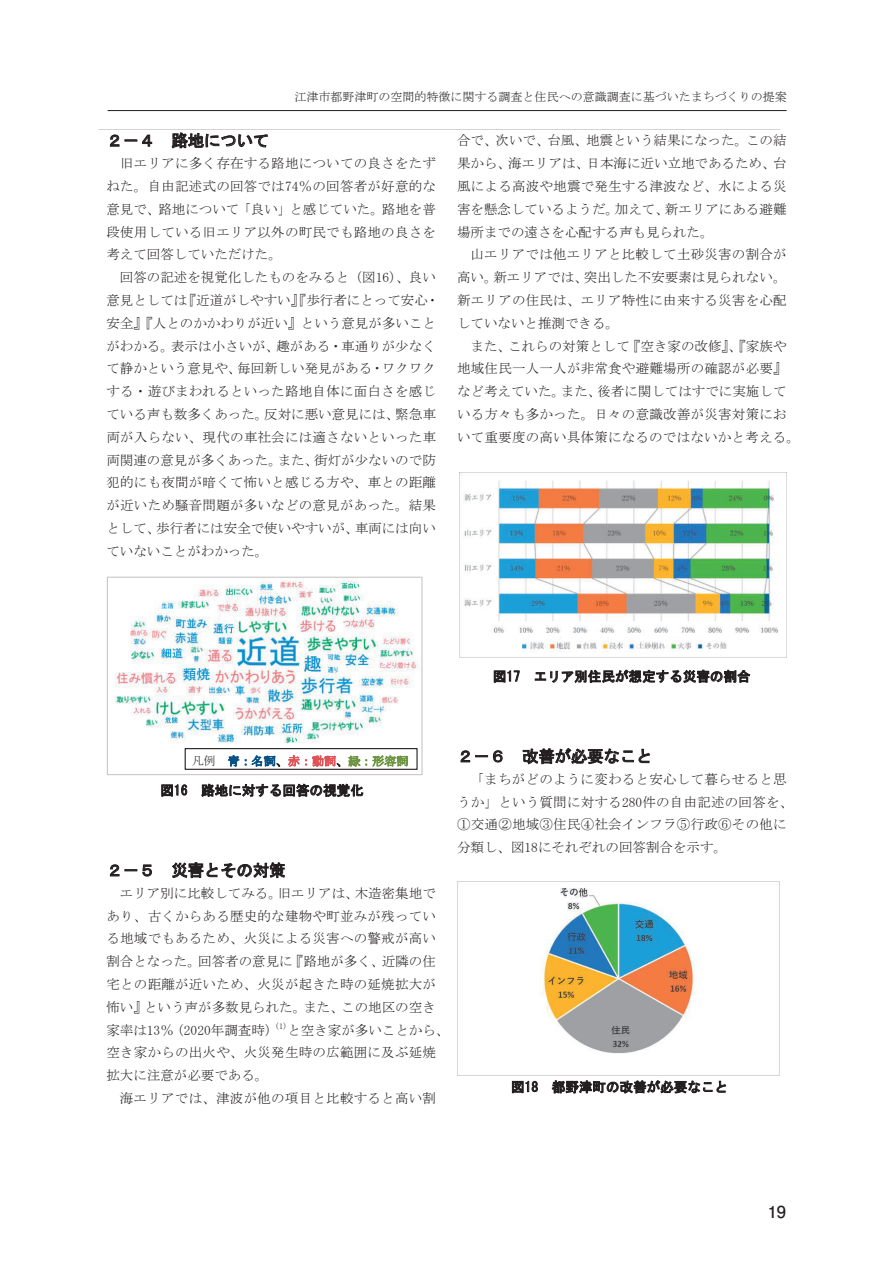
<style>
.page{position:relative;width:893px;height:1263px;background:#fff}
.page>*{position:absolute;margin:0;border:0;box-sizing:border-box;transform-origin:0 0}
.t1{font:16.5px "MS Gothic";letter-spacing:-.01em;color:#231f20}
.t2{font:700 16.5px "Futo Go B101 Pro";color:#231f20}
.t3{font:13.5px/22.8px "MS Mincho";letter-spacing:.005em;color:#231f20}
.t4{font:13.5px "MS Gothic";letter-spacing:.005em;color:#231f20}
.t5{font:12px "MS Mincho";color:#231f20}
.t6{font:12px "MS Mincho";letter-spacing:.01em;color:#6e9542}
.s1{color:#231f20}
.s2{color:#0a5285}
.s3{color:#df5357}
</style>
<div class="page">
<img style="left:115px;top:579px;width:303px;height:171px">
<div style="left:107px;top:577px;width:316px;height:198px;border:1px solid #c9c7c7"></div>
<img style="left:460px;top:472px;width:327px;height:186px">
<img style="left:457px;top:882px;width:323px;height:193px">
<img style="left:181px;top:750px;width:242px;height:24px">
<div style="left:185px;top:748px;width:233px;height:22px;border:1px solid #231f20"></div>
<hr style="left:108px;top:110px;width:679px;height:1px;background:#231f20">
<p class="t5" style="left:295px;top:90px;width:494px">江津市都野津町の空間的特徴に関する調査と住民への意識調査に基づいたまちづくりの提案</p>
<p class="t5" style="left:284px;top:97px;width:493px">江津市都野津町の空間的特徴に関する調査と住民への意識調査に基づいたまちづくりの提案</p>
<p class="t1" style="left:106px;top:132px;width:164px">２－４ 路地について</p>
<p class="t3" style="left:106px;top:152px;width:331px;text-align:justify;text-indent:14px">旧エリアに多く存在する路地についての良さをたずねた。自由記述式の回答では74％の回答者が好意的な意見で、路地について「良い」と感じていた。路地を普段使用している旧エリア以外の町民でも路地の良さを考えて回答していただけた。</p>
<p class="t3" style="left:106px;top:266px;width:334px;text-indent:14px">回答の記述を視覚化したものをみると（図16）、良い意見としては『近道がしやすい』『歩行者にとって安心・安全』『人とのかかわりが近い』という意見が多いことがわかる。表示は小さいが、趣がある・車通りが少なくて静かという意見や、毎回新しい発見がある・ワクワクする・遊びまわれるといった路地自体に面白さを感じている声も数多くあった。反対に悪い意見には、緊急車両が入らない、現代の車社会には適さないといった車両関連の意見が多くあった。また、街灯が少ないので防犯的にも夜間が暗くて怖いと感じる方や、車との距離が近いため騒音問題が多いなどの意見があった。結果として、歩行者には安全で使いやすいが、車両には向いていないことがわかった。</p>
<p class="t3" style="left:457px;top:129px;width:331px;text-align:justify">合で、次いで、台風、地震という結果になった。この結果から、海エリアは、日本海に近い立地であるため、台風による高波や地震で発生する津波など、水による災害を懸念しているようだ。加えて、新エリアにある避難場所までの遠さを心配する声も見られた。</p>
<p class="t3" style="left:457px;top:243px;width:331px;text-align:justify;text-indent:14px">山エリアでは他エリアと比較して土砂災害の割合が高い。新エリアでは、突出した不安要素は見られない。新エリアの住民は、エリア特性に由来する災害を心配していないと推測できる。</p>
<p class="t3" style="left:457px;top:334px;width:344px;text-indent:14px">また、これらの対策として『空き家の改修』、『家族や地域住民一人一人が非常食や避難場所の確認が必要』など考えていた。また、後者に関してはすでに実施している方々も多かった。日々の意識改善が災害対策において重要度の高い具体策になるのではないかと考える。</p>
<p class="t4" style="left:493px;top:670px;width:259px">図17 エリア別住民が想定する災害の割合</p>
<p class="t6" style="left:192px;top:755px;width:218px"><span class="s1">凡例</span> <span class="s2">青：名詞</span><span class="s1">、</span><span class="s3">赤：動詞</span><span class="s1">、</span>緑：形容詞</p>
<p class="t4" style="left:160px;top:784px;width:205px">図16 路地に対する回答の視覚化</p>
<p class="t1" style="left:106px;top:862px;width:181px">２－５ 災害とその対策</p>
<p class="t3" style="left:106px;top:881px;width:344px;text-indent:14px">エリア別に比較してみる。旧エリアは、木造密集地であり、古くからある歴史的な建物や町並みが残っている地域でもあるため、火災による災害への警戒が高い割合となった。回答者の意見に『路地が多く、近隣の住宅との距離が近いため、火災が起きた時の延焼拡大が怖い』という声が多数見られた。また、この地区の空き家率は13％（2020年調査時）<sup>(1)</sup>と空き家が多いことから、空き家からの出火や、火災発生時の広範囲に及ぶ延焼拡大に注意が必要である。</p>
<p class="t3" style="left:120px;top:1087px;width:318px">海エリアでは、津波が他の項目と比較すると高い割</p>
<p class="t1" style="left:457px;top:748px;width:197px">２－６ 改善が必要なこと</p>
<p class="t3" style="left:457px;top:767px;width:338px;text-indent:14px">「まちがどのように変わると安心して暮らせると思うか」という質問に対する280件の自由記述の回答を、<br>①交通②地域③住民④社会インフラ⑤行政⑥その他に分類し、図18にそれぞれの回答割合を示す。</p>
<p class="t4" style="left:511px;top:1080px;width:219px">図18 都野津町の改善が必要なこと</p>
<p class="t2" style="left:768px;top:1199px;width:20px">19</p>
</div>
